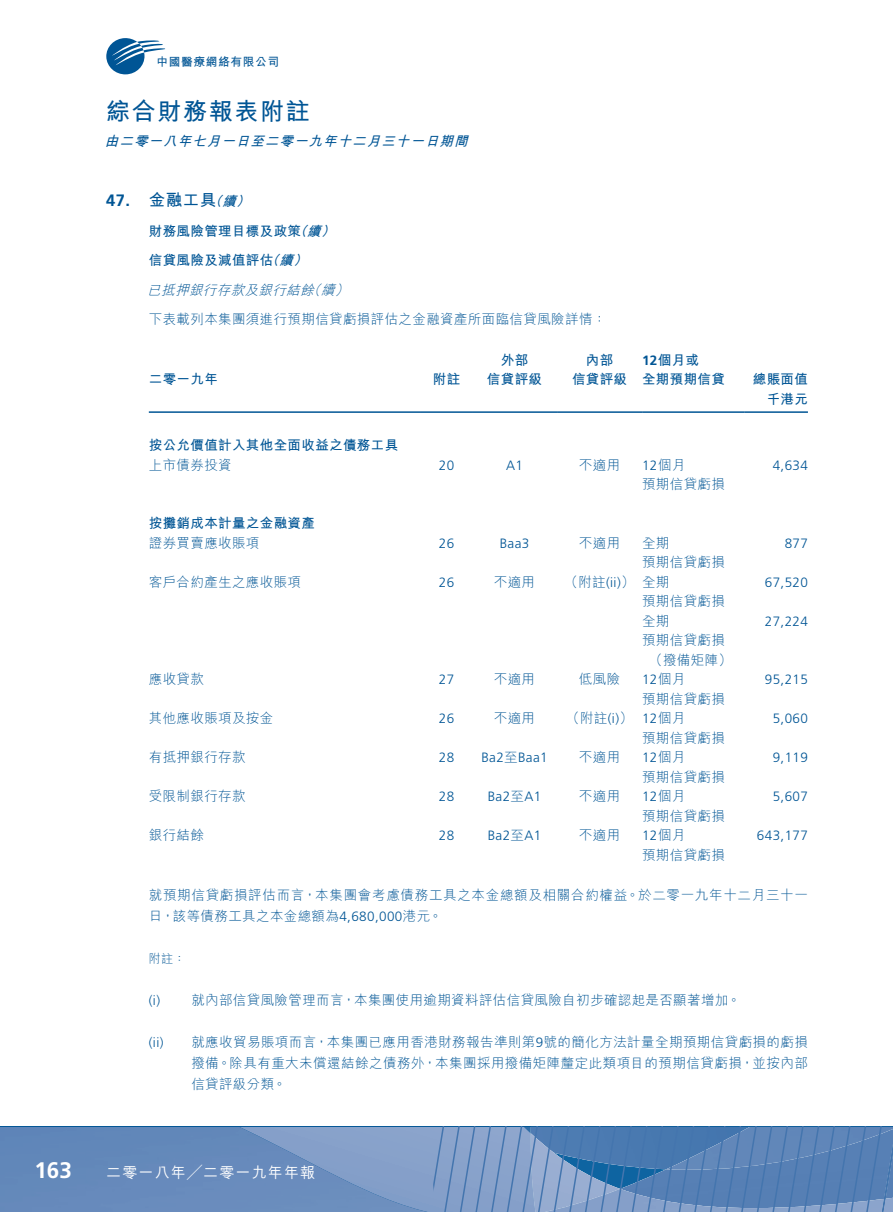
<style>
.page{position:relative;width:893px;height:1212px;background:#fff}
.page>*{position:absolute;margin:0;border:0;box-sizing:border-box;transform-origin:0 0}
.t1{font:24px "M Hei HK Bold E Ten B5 H";letter-spacing:.07em;color:#005595}
.t2{font:700 22.5px "Frutiger LT Std";color:#fff}
.t3{font:16.5px "M Hei HK Bold E Ten B5 H";color:#005595}
.t4{font:15px "M Hei HK Medium E Ten B5 H";letter-spacing:.08em;color:#fff}
.t5{font:13.5px/19.5px "M Hei HK Light E Ten B5 H";letter-spacing:.03em;color:#005595}
.t6{font:300 13.5px "Frutiger LT Std";letter-spacing:.03em;color:#005595}
.t7{font:13.5px/19.5px "M Hei HK Bold E Ten B5 H";letter-spacing:.03em;color:#005595}
.t8{font:13.5px/21px "M Hei HK Light E Ten B5 H";letter-spacing:.055em;color:#005595}
.t9{font:italic 13.5px "M Hei HK Bold E Ten B5 H";color:#005595}
.t10{font:italic 13.5px "M Hei HK Light E Ten B5 H";color:#005595}
.t11{font:12px "M Hei HK Light E Ten B5 H";color:#005595}
.t12{font:11.7px "M Hei HK Bold E Ten B5 H";letter-spacing:.055em;color:#005595}
.s1{font-family:"Frutiger LT Std";font-weight:700}
.s2{font-style:italic;font-size:13.5px}
.s3{font-style:italic}
.s4{font-family:"M Hei HK Light E Ten B5 H";font-weight:400}
.s5{font-family:"Frutiger LT Std";font-weight:300}
</style>
<div class="page">
<div style="left:0;top:1127px;width:239px;height:85px;background:#6489ba"></div>
<svg style="left:239px;top:1127px;width:654px;height:85px;background:#6a8ebd"></svg>
<svg style="left:106px;top:38px;width:59px;height:37px"></svg>
<hr style="left:149px;top:411px;width:272px;height:2px;background:#005595">
<hr style="left:421px;top:411px;width:51px;height:2px;background:#005595">
<hr style="left:472px;top:411px;width:85px;height:2px;background:#005595">
<hr style="left:557px;top:411px;width:85px;height:2px;background:#005595">
<hr style="left:642px;top:411px;width:102px;height:2px;background:#005595">
<hr style="left:744px;top:411px;width:64px;height:2px;background:#005595">
<p class="t12" style="left:156px;top:57px;width:124px">中國醫療網絡有限公司</p>
<h1 class="t1" style="left:106px;top:102px;width:205px">綜合財務報表附註</h1>
<p class="t9" style="left:105px;top:135px;width:368px">由二零一八年七月一日至二零一九年十二月三十一日期間</p>
<p class="t3" style="left:106px;top:194px;width:148px"><span class="s1">47.</span> 金融工具<span class="s2">（續）</span></p>
<p class="t7" style="left:149px;top:218px;width:191px;line-height:29.5px">財務風險管理目標及政策<span class="s3">（續）</span>信貸風險及減值評估<span class="s3">（續）</span></p>
<p class="t10" style="left:147px;top:284px;width:206px">已抵押銀行存款及銀行結餘（續）</p>
<p class="t5" style="left:149px;top:311px;width:459px">下表載列本集團須進行預期信貸虧損評估之金融資產所面臨信貸風險詳情：</p>
<p class="t7" style="left:149px;top:371px;width:71px">二零一九年</p>
<p class="t7" style="left:433px;top:371px;width:29px">附註</p>
<p class="t7" style="left:487px;top:352px;width:57px;text-align:center">外部<br>信貸評級</p>
<p class="t7" style="left:572px;top:352px;width:57px;text-align:center">內部<br>信貸評級</p>
<p class="t7" style="left:642px;top:352px;width:84px"><span class="s1">12</span>個月或<br>全期預期信貸</p>
<p class="t7" style="left:149px;top:437px;width:251px">按公允價值計入其他全面收益之債務工具</p>
<p class="t5" style="left:149px;top:457px;width:84px">上市債券投資</p>
<p class="t6" style="left:439px;top:459px;width:17px">20</p>
<p class="t6" style="left:506px;top:459px;width:18px">A1</p>
<p class="t5" style="left:579px;top:457px;width:43px">不適用</p>
<p class="t6" style="left:642px;top:459px;width:45px">12<span class="s4">個月</span></p>
<p class="t5" style="left:642px;top:476px;width:84px">預期信貸虧損</p>
<p class="t7" style="left:753px;top:371px;width:57px;text-align:right">總賬面值千港元</p>
<p class="t6" style="left:773px;top:459px;width:37px">4,634</p>
<p class="t7" style="left:149px;top:515px;width:168px">按攤銷成本計量之金融資產</p>
<p class="t5" style="left:149px;top:535px;width:112px">證券買賣應收賬項</p>
<p class="t6" style="left:439px;top:537px;width:17px">26</p>
<p class="t6" style="left:500px;top:537px;width:31px">Baa3</p>
<p class="t5" style="left:579px;top:535px;width:43px">不適用</p>
<p class="t5" style="left:642px;top:535px;width:84px">全期<br>預期信貸虧損</p>
<p class="t6" style="left:785px;top:537px;width:25px">877</p>
<p class="t5" style="left:149px;top:574px;width:154px">客戶合約產生之應收賬項</p>
<p class="t6" style="left:439px;top:576px;width:17px">26</p>
<p class="t5" style="left:494px;top:574px;width:43px">不適用</p>
<p class="t5" style="left:642px;top:574px;width:84px;text-indent:-78px">（附註<span class="s5">(ii)</span>）全期<br>預期信貸虧損</p>
<p class="t6" style="left:765px;top:576px;width:45px">67,520</p>
<p class="t5" style="left:642px;top:613px;width:29px">全期</p>
<p class="t5" style="left:642px;top:632px;width:84px">預期信貸虧損</p>
<p class="t5" style="left:649px;top:652px;width:84px">（撥備矩陣）</p>
<p class="t6" style="left:765px;top:615px;width:45px">27,224</p>
<p class="t5" style="left:149px;top:671px;width:57px">應收貸款</p>
<p class="t6" style="left:439px;top:674px;width:17px">27</p>
<p class="t5" style="left:494px;top:671px;width:43px">不適用</p>
<p class="t5" style="left:579px;top:671px;width:43px">低風險</p>
<p class="t6" style="left:642px;top:674px;width:45px">12<span class="s4">個月</span></p>
<p class="t5" style="left:642px;top:691px;width:84px">預期信貸虧損</p>
<p class="t6" style="left:765px;top:674px;width:45px">95,215</p>
<p class="t5" style="left:149px;top:710px;width:126px">其他應收賬項及按金</p>
<p class="t6" style="left:439px;top:713px;width:17px">26</p>
<p class="t5" style="left:494px;top:710px;width:43px">不適用</p>
<p class="t5" style="left:642px;top:710px;width:84px;text-indent:-76px">（附註<span class="s5">(i)</span>） <span class="s5">12</span>個月<br>預期信貸虧損</p>
<p class="t6" style="left:773px;top:713px;width:37px">5,060</p>
<p class="t5" style="left:149px;top:749px;width:98px">有抵押銀行存款</p>
<p class="t6" style="left:439px;top:752px;width:17px">28</p>
<p class="t6" style="left:481px;top:752px;width:68px">Ba2<span class="s4">至</span>Baa1</p>
<p class="t5" style="left:579px;top:749px;width:43px">不適用</p>
<p class="t6" style="left:642px;top:752px;width:45px">12<span class="s4">個月</span></p>
<p class="t5" style="left:642px;top:769px;width:84px">預期信貸虧損</p>
<p class="t6" style="left:773px;top:752px;width:37px">9,119</p>
<p class="t5" style="left:149px;top:788px;width:98px">受限制銀行存款</p>
<p class="t6" style="left:439px;top:791px;width:17px">28</p>
<p class="t6" style="left:488px;top:791px;width:55px">Ba2<span class="s4">至</span>A1</p>
<p class="t5" style="left:579px;top:788px;width:43px">不適用</p>
<p class="t6" style="left:642px;top:791px;width:45px">12<span class="s4">個月</span></p>
<p class="t5" style="left:642px;top:808px;width:84px">預期信貸虧損</p>
<p class="t5" style="left:149px;top:827px;width:57px">銀行結餘</p>
<p class="t6" style="left:439px;top:830px;width:17px">28</p>
<p class="t6" style="left:488px;top:830px;width:55px">Ba2<span class="s4">至</span>A1</p>
<p class="t5" style="left:579px;top:827px;width:43px">不適用</p>
<p class="t6" style="left:642px;top:830px;width:45px">12<span class="s4">個月</span></p>
<p class="t5" style="left:642px;top:847px;width:84px">預期信貸虧損</p>
<p class="t6" style="left:773px;top:791px;width:37px">5,607</p>
<p class="t6" style="left:757px;top:830px;width:53px">643,177</p>
<p class="t8" style="left:149px;top:886px;width:661px">就預期信貸虧損評估而言，本集團會考慮債務工具之本金總額及相關合約權益。於二零一九年十二月三十一日，該等債務工具之本金總額為<span class="s5">4,680,000</span>港元。</p>
<p class="t11" style="left:149px;top:954px;width:38px">附註：</p>
<p class="t5" style="left:149px;top:992px;width:593px"><span class="s5">(i)</span> 就內部信貸風險管理而言，本集團使用逾期資料評估信貸風險自初步確認起是否顯著增加。</p>
<p class="t6" style="left:149px;top:1037px;width:16px">(ii)</p>
<p class="t5" style="left:191px;top:1033px;width:618px;line-height:21px;text-align:justify">就應收貿易賬項而言，本集團已應用香港財務報告準則第<span class="s5">9</span>號的簡化方法計量全期預期信貸虧損的虧損撥備。除具有重大未償還結餘之債務外，本集團採用撥備矩陣釐定此類項目的預期信貸虧損，並按內部信貸評級分類。</p>
<h2 class="t2" style="left:34px;top:1161px;width:39px">163</h2>
<p class="t4" style="left:106px;top:1166px;width:211px">二零一八年╱二零一九年年報</p>
</div>
